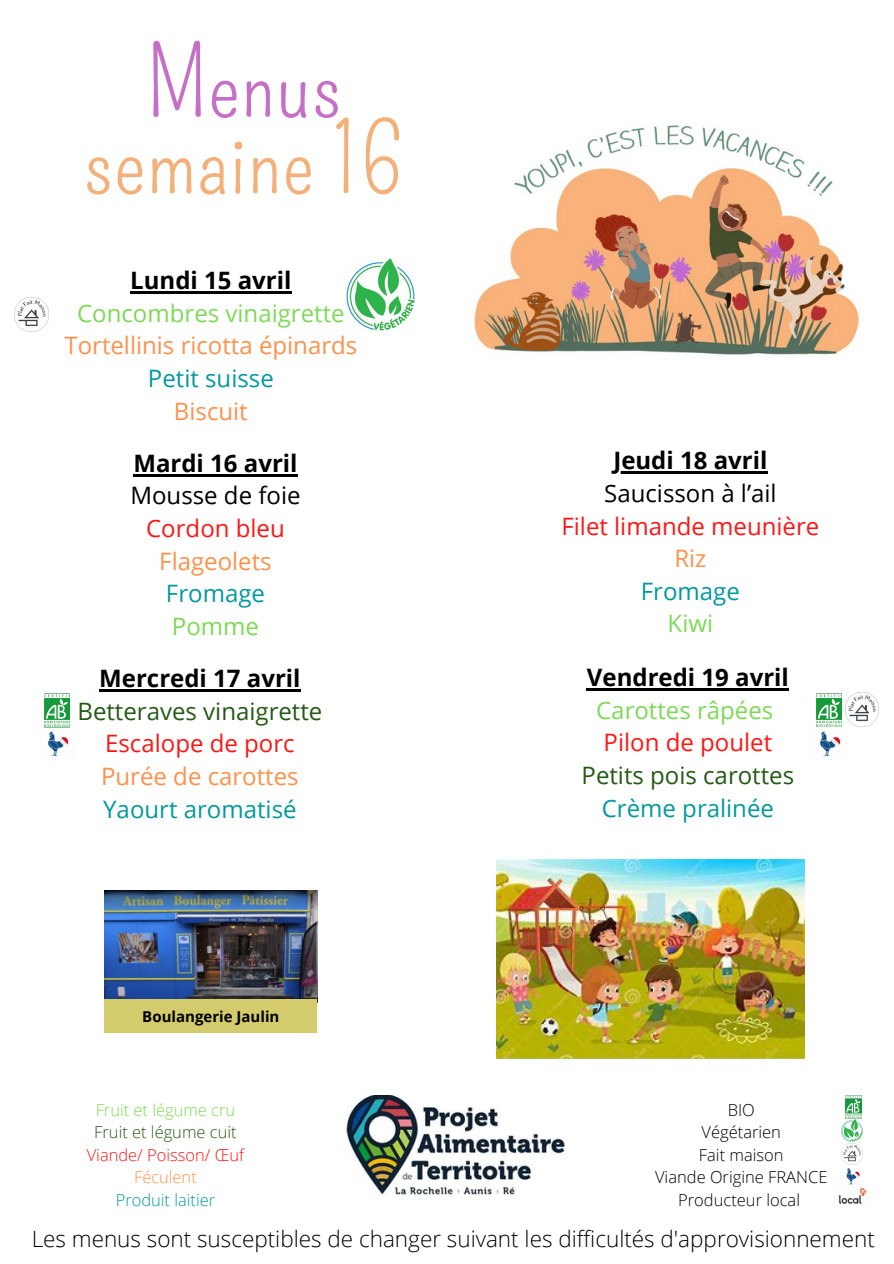
<style>
.page{position:relative;width:894px;height:1264px;background:#fff}
.page>*{position:absolute;margin:0;border:0;box-sizing:border-box;transform-origin:0 0}
.t1{font:95.7px/76.5px "Pompiere";color:#f4b07b;text-align:center}
.t2{font:24px/32.7px "Open Sans";color:#255915;text-align:center}
.t3{font:24px/32.7px "Open Sans";color:#ff914d;text-align:center}
.t4{font:24px/32.7px "Open Sans";color:#ff1616;text-align:center}
.t5{font:700 24px/32.7px "Open Sans";color:#000;text-align:center}
.t6{font:300 22.5px "Open Sans";color:#000}
.t7{font:300 16.5px "Open Sans";color:#000}
.t8{font:300 16.5px "Open Sans";color:#ff1616}
.t9{font:300 16.5px "Open Sans";color:#255915}
.t10{font:300 16.5px "Open Sans";color:#7ed957}
.t11{font:300 16.5px "Open Sans";color:#03989e}
.t12{font:300 16.5px "Open Sans";color:#ff914d}
.t13{font:700 15px "Open Sans";color:#000}
.s1{color:#c570c6}
.s2{font-weight:700;color:#000}
.s3{color:#7ed957}
.s4{color:#03989e}
.s5{font-weight:400}
.s6{font-weight:400;color:#ff1616}
.s7{font-weight:400;color:#ff914d}
.s8{font-weight:400;color:#03989e}
.s9{font-weight:400;color:#7ed957}
.s10{color:#ff1616}
.s11{color:#ff914d}
.s12{color:#000}
</style>
<div class="page">
<img style="left:841px;top:1119px;width:21px;height:22px">
<img style="left:841px;top:1143px;width:21px;height:21px">
<img style="left:846px;top:1168px;width:14px;height:17px">
<img style="left:838px;top:1187px;width:29px;height:17px">
<img style="left:346px;top:1095px;width:219px;height:100px">
<img style="left:346px;top:258px;width:68px;height:72px">
<img style="left:845px;top:1095px;width:16px;height:23px">
<img style="left:104px;top:890px;width:213px;height:109px">
<div style="left:104px;top:999px;width:213px;height:34px;background:#d4cc6c"></div>
<img style="left:15px;top:297px;width:34px;height:34px">
<img style="left:44px;top:727px;width:26px;height:30px">
<img style="left:45px;top:693px;width:24px;height:35px">
<img style="left:816px;top:693px;width:25px;height:34px">
<img style="left:845px;top:693px;width:33px;height:33px">
<img style="left:820px;top:731px;width:21px;height:26px">
<img style="left:474px;top:125px;width:385px;height:230px">
<img style="left:496px;top:859px;width:307px;height:199px">
<hr style="left:613px;top:471px;width:154px;height:3px;background:#000">
<hr style="left:99px;top:689px;width:201px;height:2px;background:#000">
<hr style="left:586px;top:688px;width:202px;height:2px;background:#000">
<hr style="left:130px;top:291px;width:161px;height:2px;background:#000">
<hr style="left:133px;top:474px;width:164px;height:2px;background:#000">
<h2 class="t1" style="left:82px;top:46px;width:324px"><span class="s1">Menus </span>semaine 16</h2>
<p class="t3" style="left:64px;top:263px;width:294px"><span class="s2">Lundi 15 avril<br></span><span class="s3">Concombres vinaigrette<br></span>Tortellinis ricotta épinards<br><span class="s4">Petit suisse<br></span>Biscuit</p>
<p class="t5" style="left:130px;top:446px;width:172px">Mardi 16 avril<br><span class="s5">Mousse de foie<br></span><span class="s6">Cordon bleu<br></span><span class="s7">Flageolets<br></span><span class="s8">Fromage<br></span><span class="s9">Pomme</span></p>
<p class="t2" style="left:77px;top:661px;width:246px"><span class="s2">Mercredi 17 avril<br></span>Betteraves vinaigrette<br><span class="s10">Escalope de porc<br></span><span class="s11">Purée de carottes<br></span><span class="s4">Yaourt aromatisé</span></p>
<p class="t13" style="left:142px;top:1006px;width:139px">Boulangerie Jaulin</p>
<p class="t4" style="left:561px;top:443px;width:259px"><span class="s2">Jeudi 18 avril<br></span><span class="s12">Saucisson à l’ail<br></span>Filet limande meunière<br><span class="s11">Riz<br></span><span class="s4">Fromage<br></span><span class="s3">Kiwi</span></p>
<p class="t2" style="left:581px;top:660px;width:214px"><span class="s2">Vendredi 19 avril<br></span><span class="s3">Carottes râpées<br></span><span class="s10">Pilon de poulet<br></span>Petits pois carottes<br><span class="s4">Crème pralinée</span></p>
<p class="t10" style="left:96px;top:1098px;width:141px">Fruit et légume cru</p>
<p class="t9" style="left:94px;top:1120px;width:144px">Fruit et légume cuit</p>
<p class="t8" style="left:87px;top:1143px;width:159px">Viande/ Poisson/ Œuf</p>
<p class="t12" style="left:134px;top:1165px;width:64px">Féculent</p>
<p class="t11" style="left:116px;top:1188px;width:101px">Produit laitier</p>
<p class="t6" style="left:32px;top:1223px;width:844px">Les menus sont susceptibles de changer suivant les difficultés d'approvisionnement</p>
<p class="t7" style="left:727px;top:1098px;width:29px">BIO</p>
<p class="t7" style="left:701px;top:1120px;width:81px">Végétarien</p>
<p class="t7" style="left:698px;top:1143px;width:86px">Fait maison</p>
<p class="t7" style="left:655px;top:1165px;width:174px">Viande Origine FRANCE</p>
<p class="t7" style="left:678px;top:1188px;width:123px">Producteur local</p>
</div>
